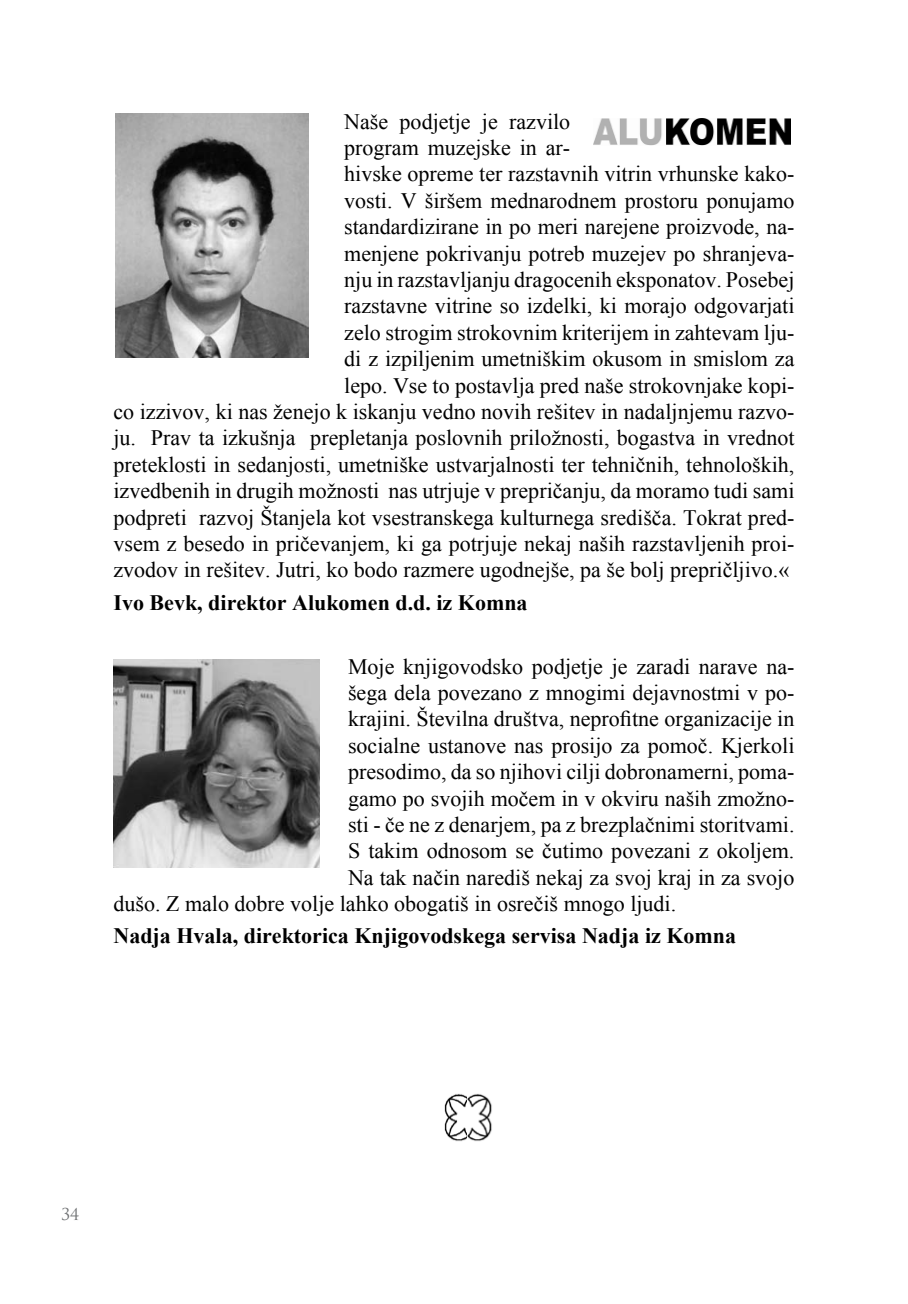
<style>
.page{position:relative;width:908px;height:1304px;background:#fff}
.page>*{position:absolute;margin:0;border:0;box-sizing:border-box;transform-origin:0 0}
.t1{font:22px "Times New Roman";color:#000}
.t2{font:700 22px "Times New Roman";color:#000}
.t3{font:16px "Trajan Pro";color:#6d6f71}
</style>
<div class="page">
<img style="left:115px;top:113px;width:193px;height:244px">
<img style="left:113px;top:659px;width:206px;height:209px">
<img style="left:593px;top:118px;width:197px;height:27px">
<img style="left:444px;top:1093px;width:48px;height:48px">
<p class="t1" style="left:344px;top:106px;width:227px">Naše podjetje je razvilo</p>
<p class="t1" style="left:344px;top:133px;width:227px">program muzejske in ar-</p>
<p class="t1" style="left:344px;top:159px;width:451px">hivske opreme ter razstavnih vitrin vrhunske kako-</p>
<p class="t1" style="left:344px;top:186px;width:451px">vosti. V širšem mednarodnem prostoru ponujamo</p>
<p class="t1" style="left:344px;top:212px;width:451px">standardizirane in po meri narejene proizvode, na-</p>
<p class="t1" style="left:344px;top:238px;width:451px">menjene pokrivanju potreb muzejev po shranjeva-</p>
<p class="t1" style="left:344px;top:265px;width:451px">nju in razstavljanju dragocenih eksponatov. Posebej</p>
<p class="t1" style="left:344px;top:291px;width:451px">razstavne vitrine so izdelki, ki morajo odgovarjati</p>
<p class="t1" style="left:344px;top:318px;width:451px">zelo strogim strokovnim kriterijem in zahtevam lju-</p>
<p class="t1" style="left:344px;top:344px;width:451px">di z izpiljenim umetniškim okusom in smislom za</p>
<p class="t1" style="left:344px;top:370px;width:451px">lepo. Vse to postavlja pred naše strokovnjake kopi-</p>
<p class="t1" style="left:113px;top:397px;width:682px">co izzivov, ki nas ženejo k iskanju vedno novih rešitev in nadaljnjemu razvo-</p>
<p class="t1" style="left:113px;top:423px;width:682px">ju. Prav ta izkušnja prepletanja poslovnih priložnosti, bogastva in vrednot</p>
<p class="t1" style="left:113px;top:450px;width:682px">preteklosti in sedanjosti, umetniške ustvarjalnosti ter tehničnih, tehnoloških,</p>
<p class="t1" style="left:113px;top:476px;width:682px">izvedbenih in drugih možnosti nas utrjuje v prepričanju, da moramo tudi sami</p>
<p class="t1" style="left:113px;top:502px;width:682px">podpreti razvoj Štanjela kot vsestranskega kulturnega središča. Tokrat pred-</p>
<p class="t1" style="left:113px;top:529px;width:682px">vsem z besedo in pričevanjem, ki ga potrjuje nekaj naših razstavljenih proi-</p>
<p class="t1" style="left:113px;top:555px;width:677px">zvodov in rešitev. Jutri, ko bodo razmere ugodnejše, pa še bolj prepričljivo.«</p>
<p class="t2" style="left:113px;top:587px;width:415px">Ivo Bevk, direktor Alukomen d.d. iz Komna</p>
<p class="t1" style="left:348px;top:651px;width:447px">Moje knjigovodsko podjetje je zaradi narave na-</p>
<p class="t1" style="left:348px;top:678px;width:447px">šega dela povezano z mnogimi dejavnostmi v po-</p>
<p class="t1" style="left:348px;top:704px;width:447px">krajini. Številna društva, neprofitne organizacije in</p>
<p class="t1" style="left:348px;top:731px;width:447px">socialne ustanove nas prosijo za pomoč. Kjerkoli</p>
<p class="t1" style="left:348px;top:757px;width:447px">presodimo, da so njihovi cilji dobronamerni, poma-</p>
<p class="t1" style="left:348px;top:783px;width:447px">gamo po svojih močem in v okviru naših zmožno-</p>
<p class="t1" style="left:348px;top:810px;width:448px">sti - če ne z denarjem, pa z brezplačnimi storitvami.</p>
<p class="t1" style="left:348px;top:836px;width:448px">S takim odnosom se čutimo povezani z okoljem.</p>
<p class="t1" style="left:348px;top:863px;width:447px">Na tak način narediš nekaj za svoj kraj in za svojo</p>
<p class="t1" style="left:113px;top:889px;width:564px">dušo. Z malo dobre volje lahko obogatiš in osrečiš mnogo ljudi.</p>
<p class="t2" style="left:113px;top:921px;width:624px">Nadja Hvala, direktorica Knjigovodskega servisa Nadja iz Komna</p>
<p class="t3" style="left:61px;top:1204px;width:20px">34</p>
</div>
